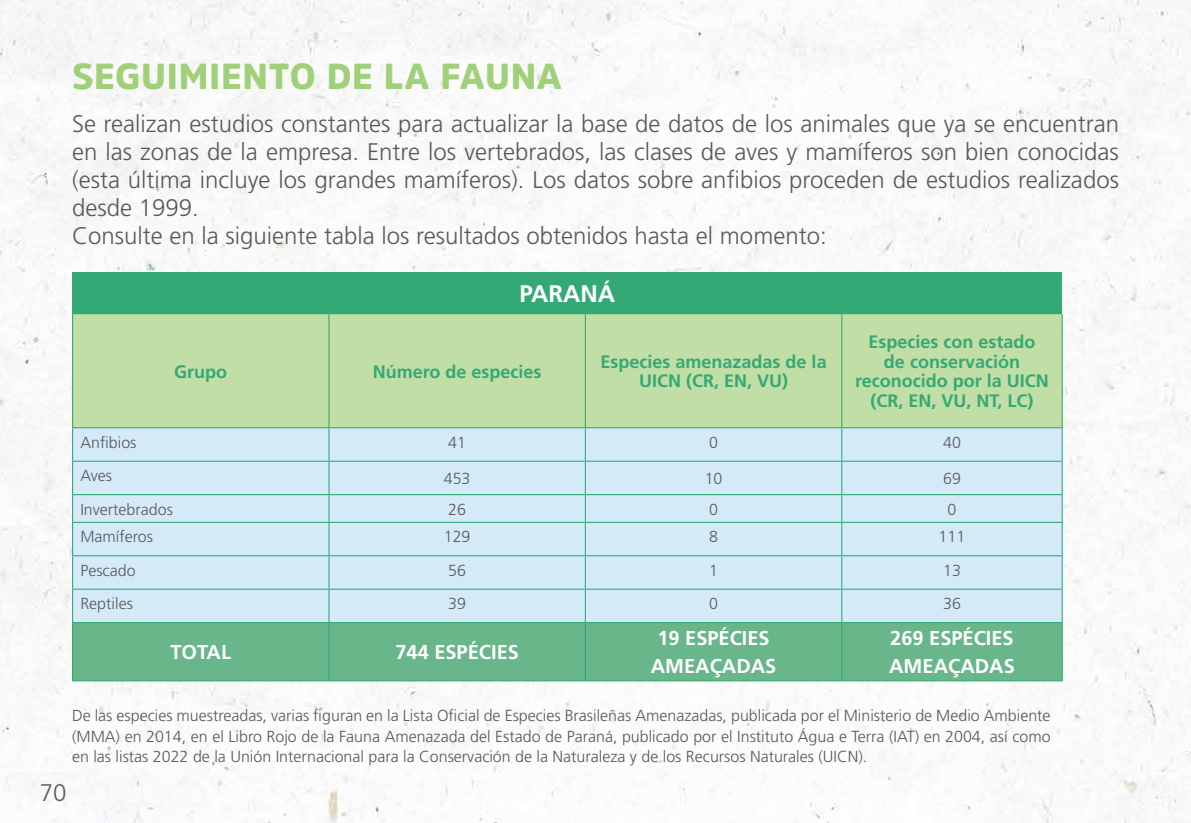
<style>
.page{position:relative;width:1191px;height:823px;background:#fff}
.page>*{position:absolute;margin:0;border:0;box-sizing:border-box;transform-origin:0 0}
.t1{font:900 36px "Amsi Pro";letter-spacing:.02em;color:#a1d07a}
.t2{font:300 24px/28px "Frutiger LT Std";color:#58595b}
.t3{font:700 24px "Frutiger LT Std";color:#fff}
.t4{font:700 20px/27.4px "Frutiger LT Std";color:#fff;text-align:center}
.t5{font:700 18px/19.4px "Frutiger LT Std";color:#35a975;text-align:center}
.t6{font:300 16px/20px "Frutiger LT Std";color:#58595b;text-align:justify}
</style>
<div class="page">
<img style="left:0;top:0;width:1191px;height:822px">
<div style="left:73px;top:272px;width:989px;height:42px;background:#35a975"></div>
<div style="left:73px;top:314px;width:988px;height:113px;background:#c1dea6"></div>
<div style="left:73px;top:428px;width:988px;height:193px;background:#d4eaf9"></div>
<div style="left:73px;top:622px;width:988px;height:58px;background:#69b68b"></div>
<hr style="left:328px;top:314px;width:1px;height:113px;background:#33a874">
<hr style="left:585px;top:314px;width:1px;height:113px;background:#33a874">
<hr style="left:841px;top:314px;width:1px;height:113px;background:#33a874">
<hr style="left:72px;top:460px;width:257px;height:1px;background:#33a874">
<hr style="left:329px;top:460px;width:256px;height:1px;background:#33a874">
<hr style="left:72px;top:494px;width:257px;height:1px;background:#33a874">
<hr style="left:329px;top:494px;width:256px;height:1px;background:#33a874">
<hr style="left:585px;top:494px;width:256px;height:1px;background:#33a874">
<hr style="left:841px;top:494px;width:221px;height:1px;background:#33a874">
<hr style="left:72px;top:521px;width:257px;height:1px;background:#33a874">
<hr style="left:329px;top:521px;width:256px;height:1px;background:#33a874">
<hr style="left:585px;top:521px;width:256px;height:1px;background:#33a874">
<hr style="left:841px;top:521px;width:221px;height:1px;background:#33a874">
<hr style="left:72px;top:555px;width:257px;height:1px;background:#33a874">
<hr style="left:329px;top:555px;width:256px;height:1px;background:#33a874">
<hr style="left:585px;top:555px;width:256px;height:1px;background:#33a874">
<hr style="left:841px;top:555px;width:221px;height:1px;background:#33a874">
<hr style="left:72px;top:588px;width:257px;height:1px;background:#33a874">
<hr style="left:329px;top:588px;width:256px;height:1px;background:#33a874">
<hr style="left:585px;top:588px;width:256px;height:1px;background:#33a874">
<hr style="left:841px;top:588px;width:221px;height:1px;background:#33a874">
<hr style="left:328px;top:622px;width:1px;height:58px;background:#33a874">
<hr style="left:585px;top:622px;width:1px;height:58px;background:#33a874">
<hr style="left:841px;top:622px;width:1px;height:58px;background:#33a874">
<hr style="left:72px;top:314px;width:1px;height:113px;background:#33a874">
<hr style="left:1061px;top:314px;width:1px;height:113px;background:#33a874">
<hr style="left:72px;top:622px;width:1px;height:58px;background:#33a874">
<hr style="left:1061px;top:622px;width:1px;height:58px;background:#33a874">
<hr style="left:72px;top:680px;width:257px;height:1px;background:#33a874">
<hr style="left:329px;top:680px;width:256px;height:1px;background:#33a874">
<hr style="left:585px;top:680px;width:256px;height:1px;background:#33a874">
<hr style="left:841px;top:680px;width:221px;height:1px;background:#33a874">
<hr style="left:585px;top:460px;width:256px;height:1px;background:#33a874">
<hr style="left:841px;top:460px;width:221px;height:1px;background:#33a874">
<hr style="left:72px;top:427px;width:257px;height:1px;background:#33a874">
<hr style="left:72px;top:428px;width:1px;height:32px;background:#33a874">
<hr style="left:585px;top:427px;width:256px;height:1px;background:#33a874">
<hr style="left:72px;top:461px;width:1px;height:33px;background:#33a874">
<svg style="left:72px;top:495px;width:1px;height:26px"></svg>
<hr style="left:72px;top:522px;width:1px;height:33px;background:#33a874">
<hr style="left:72px;top:556px;width:1px;height:32px;background:#33a874">
<hr style="left:72px;top:589px;width:1px;height:32px;background:#33a874">
<hr style="left:72px;top:621px;width:257px;height:1px;background:#33a874">
<hr style="left:585px;top:621px;width:256px;height:1px;background:#33a874">
<hr style="left:841px;top:427px;width:221px;height:1px;background:#33a874">
<hr style="left:841px;top:428px;width:1px;height:32px;background:#33a874">
<hr style="left:1061px;top:428px;width:1px;height:32px;background:#33a874">
<hr style="left:841px;top:461px;width:1px;height:33px;background:#33a874">
<hr style="left:1061px;top:461px;width:1px;height:33px;background:#33a874">
<svg style="left:841px;top:495px;width:1px;height:26px"></svg>
<svg style="left:1061px;top:495px;width:1px;height:26px"></svg>
<hr style="left:841px;top:522px;width:1px;height:33px;background:#33a874">
<hr style="left:1061px;top:522px;width:1px;height:33px;background:#33a874">
<hr style="left:841px;top:556px;width:1px;height:32px;background:#33a874">
<hr style="left:1061px;top:556px;width:1px;height:32px;background:#33a874">
<hr style="left:841px;top:589px;width:1px;height:32px;background:#33a874">
<hr style="left:1061px;top:589px;width:1px;height:32px;background:#33a874">
<hr style="left:841px;top:621px;width:221px;height:1px;background:#33a874">
<hr style="left:329px;top:427px;width:256px;height:1px;background:#33a874">
<hr style="left:328px;top:428px;width:1px;height:32px;background:#33a874">
<hr style="left:585px;top:428px;width:1px;height:32px;background:#33a874">
<hr style="left:328px;top:461px;width:1px;height:33px;background:#33a874">
<hr style="left:585px;top:461px;width:1px;height:33px;background:#33a874">
<svg style="left:328px;top:495px;width:1px;height:26px"></svg>
<svg style="left:585px;top:495px;width:1px;height:26px"></svg>
<hr style="left:328px;top:522px;width:1px;height:33px;background:#33a874">
<hr style="left:585px;top:522px;width:1px;height:33px;background:#33a874">
<hr style="left:328px;top:556px;width:1px;height:32px;background:#33a874">
<hr style="left:585px;top:556px;width:1px;height:32px;background:#33a874">
<hr style="left:328px;top:589px;width:1px;height:32px;background:#33a874">
<hr style="left:585px;top:589px;width:1px;height:32px;background:#33a874">
<hr style="left:329px;top:621px;width:256px;height:1px;background:#33a874">
<h1 class="t1" style="left:72px;top:51px;width:491px">SEGUIMIENTO DE LA FAUNA</h1>
<p class="t2" style="left:72px;top:110px;width:1048px">Se realizan estudios constantes para actualizar la base de datos de los animales que ya se encuentran en las zonas de la empresa. Entre los vertebrados, las clases de aves y mamíferos son bien conocidas (esta última incluye los grandes mamíferos). Los datos sobre anfibios proceden de estudios realizados desde 1999.<br>Consulte en la siguiente tabla los resultados obtenidos hasta el momento:</p>
<h2 class="t3" style="left:519px;top:279px;width:97px">PARANÁ</h2>
<p class="t5" style="left:174px;top:361px;width:54px">Grupo</p>
<p class="t5" style="left:373px;top:361px;width:170px">Número de especies</p>
<p class="t5" style="left:600px;top:352px;width:228px">Especies amenazadas de la<br>UICN (CR, EN, VU)</p>
<p class="t5" style="left:855px;top:332px;width:195px">Especies con estado<br>de conservación reconocido por la UICN (CR, EN, VU, NT, LC)</p>
<p class="t6" style="left:80px;top:432px;width:58px">Anfibios</p>
<p class="t6" style="left:448px;top:432px;width:19px">41</p>
<p class="t6" style="left:709px;top:432px;width:10px">0</p>
<p class="t6" style="left:943px;top:432px;width:19px">40</p>
<p class="t6" style="left:80px;top:465px;width:33px">Aves</p>
<p class="t6" style="left:444px;top:468px;width:28px">453</p>
<p class="t6" style="left:704px;top:468px;width:19px">10</p>
<p class="t6" style="left:943px;top:468px;width:19px">69</p>
<p class="t6" style="left:80px;top:499px;width:94px">Invertebrados</p>
<p class="t6" style="left:448px;top:499px;width:19px">26</p>
<p class="t6" style="left:709px;top:499px;width:10px">0</p>
<p class="t6" style="left:947px;top:499px;width:10px">0</p>
<p class="t6" style="left:80px;top:526px;width:74px">Mamíferos</p>
<p class="t6" style="left:444px;top:526px;width:28px">129</p>
<p class="t6" style="left:709px;top:526px;width:10px">8</p>
<p class="t6" style="left:938px;top:526px;width:28px">111</p>
<p class="t6" style="left:80px;top:560px;width:57px">Pescado</p>
<p class="t6" style="left:448px;top:560px;width:19px">56</p>
<p class="t6" style="left:709px;top:560px;width:10px">1</p>
<p class="t6" style="left:943px;top:560px;width:19px">13</p>
<p class="t6" style="left:80px;top:593px;width:54px">Reptiles</p>
<p class="t6" style="left:448px;top:593px;width:19px">39</p>
<p class="t6" style="left:709px;top:593px;width:10px">0</p>
<p class="t6" style="left:943px;top:593px;width:19px">36</p>
<p class="t4" style="left:170px;top:638px;width:62px">TOTAL</p>
<p class="t4" style="left:395px;top:638px;width:125px">744 ESPÉCIES</p>
<p class="t4" style="left:651px;top:624px;width:127px">19 ESPÉCIES<br>AMEAÇADAS</p>
<p class="t4" style="left:889px;top:624px;width:127px;text-align:left">269 ESPÉCIES<br>AMEAÇADAS</p>
<p class="t6" style="left:72px;top:705px;width:980px">De las especies muestreadas, varias figuran en la Lista Oficial de Especies Brasileñas Amenazadas, publicada por el Ministerio de Medio Ambiente (MMA) en 2014, en el Libro Rojo de la Fauna Amenazada del Estado de Paraná, publicado por el Instituto Água e Terra (IAT) en 2004, así como en las listas 2022 de la Unión Internacional para la Conservación de la Naturaleza y de los Recursos Naturales (UICN).</p>
<h2 class="t2" style="left:40px;top:778px;width:28px">70</h2>
</div>
